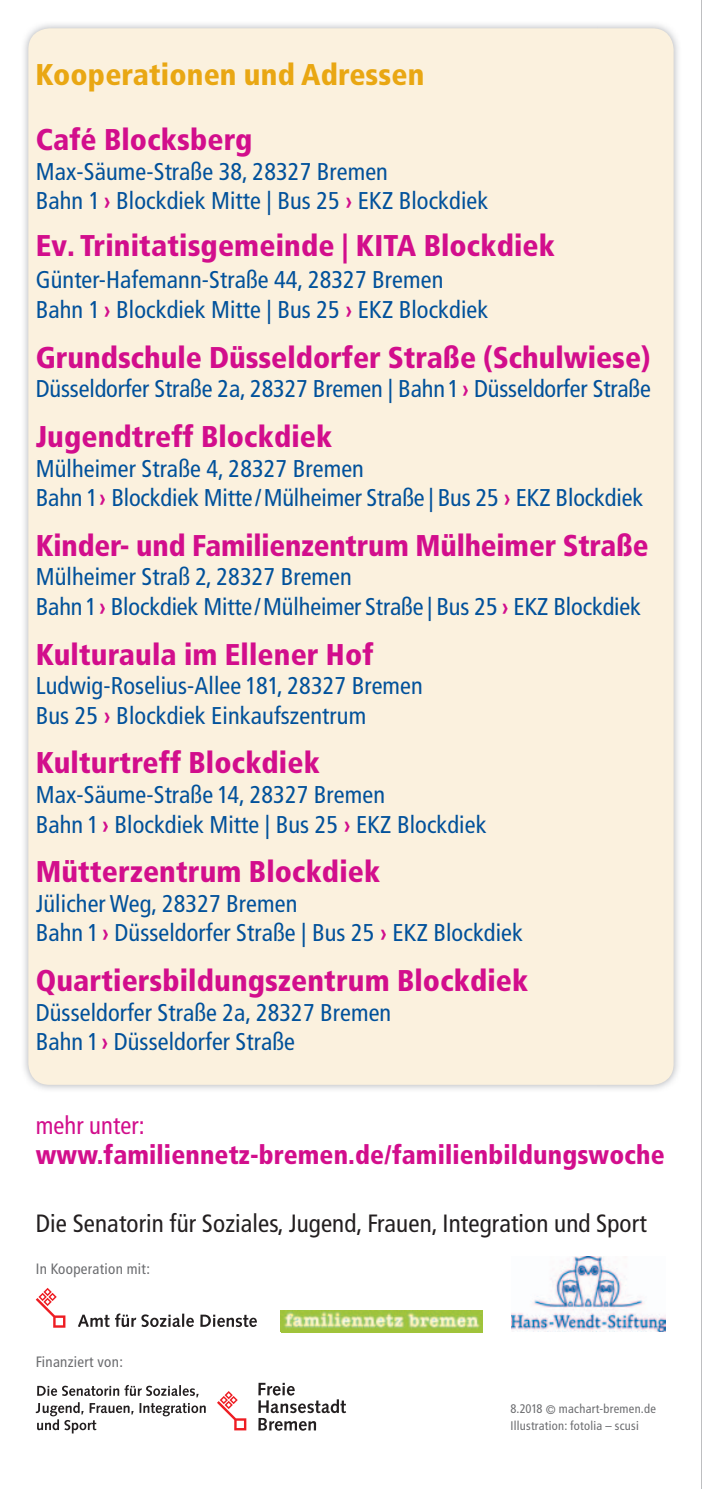
<style>
.page{position:relative;width:702px;height:1489px;background:#fff}
.page>*{position:absolute;margin:0;border:0;box-sizing:border-box;transform-origin:0 0}
.t1{font:900 condensed 30px "Frutiger";letter-spacing:.005em;color:#d20e8c}
.t2{font:900 condensed 30px "Frutiger";letter-spacing:.005em;color:#e9a713}
.t3{font:900 condensed 26.5px "Frutiger";letter-spacing:.005em;color:#d20e8c}
.t4{font:condensed 25px "Frutiger";letter-spacing:.005em;color:#231f20}
.t5{font:condensed 25px "Frutiger";letter-spacing:.005em;color:#d20e8c}
.t6{font:condensed 24.25px/29.5px "Frutiger";letter-spacing:.005em;color:#01519b}
.t7{font:condensed 15px "Frutiger";letter-spacing:.02em;color:#6c6d70}
.t8{font:condensed 12.5px/17.5px "Frutiger";letter-spacing:.02em;color:#6c6d70}
.s1{font-weight:700;color:#d20e8c}
</style>
<div class="page">
<div style="left:28px;top:28px;width:645px;height:1056px;background:#fbf1de;border-radius:21px"></div>
<div style="left:280px;top:1310px;width:202px;height:22px;background:#a1c43a"></div>
<img style="left:283px;top:1310px;width:199px;height:19px">
<svg style="left:217px;top:1391px;width:29px;height:39px"></svg>
<svg style="left:258px;top:1382px;width:88px;height:48px"></svg>
<svg style="left:36px;top:1385px;width:170px;height:48px"></svg>
<img style="left:511px;top:1256px;width:154px;height:75px">
<svg style="left:36px;top:1288px;width:29px;height:39px"></svg>
<svg style="left:78px;top:1313px;width:179px;height:13px"></svg>
<hr style="left:701px;top:0;width:1px;height:1488px;background:#808285">
<p class="t2" style="left:35px;top:57px;width:390px">Kooperationen und Adressen</p>
<p class="t1" style="left:36px;top:122px;width:218px">Café Blocksberg</p>
<p class="t6" style="left:36px;top:157px;width:454px">Max-Säume-Straße 38, 28327 Bremen<br>Bahn 1 <span class="s1">›</span> Blockdiek Mitte | Bus 25 <span class="s1">›</span> EKZ Blockdiek</p>
<p class="t1" style="left:36px;top:228px;width:520px">Ev. Trinitatisgemeinde | KITA Blockdiek</p>
<p class="t6" style="left:36px;top:265px;width:454px">Günter-Hafemann-Straße 44, 28327 Bremen<br>Bahn 1 <span class="s1">›</span> Blockdiek Mitte | Bus 25 <span class="s1">›</span> EKZ Blockdiek</p>
<p class="t1" style="left:36px;top:339px;width:616px">Gru ndschule Düsseldorfer Straße (Schulwiese)</p>
<p class="t6" style="left:36px;top:374px;width:616px">Düsseldorfer Straße 2a, 28327 Bremen | Bahn 1 <span class="s1">›</span> Düsseldorfer Straße</p>
<p class="t1" style="left:36px;top:418px;width:298px">Jugendtreff Blockdiek</p>
<p class="t6" style="left:36px;top:453px;width:609px">Mülheimer Straße 4, 28327 Bremen<br>Bahn 1 <span class="s1">›</span> Blockdiek Mitte/Mülheimer Straße | Bus 25 <span class="s1">›</span> EKZ Blockdiek</p>
<p class="t1" style="left:36px;top:527px;width:614px">Kinder- und Familienzentrum Mülheimer Straße</p>
<p class="t6" style="left:36px;top:562px;width:606px">Mülheimer Straß 2, 28327 Bremen<br>Bahn 1 <span class="s1">›</span> Blockdiek Mitte/Mülheimer Straße | Bus 25 <span class="s1">›</span> EKZ Blockdiek</p>
<p class="t1" style="left:36px;top:636px;width:339px">Kulturaula im Ellener Hof</p>
<p class="t6" style="left:36px;top:671px;width:388px">Ludwig-Roselius-Allee 181, 28327 Bremen<br>Bus 25 <span class="s1">›</span> Blockdiek Einkaufszentrum</p>
<p class="t1" style="left:36px;top:745px;width:285px">Kulturtreff Blockdiek</p>
<p class="t6" style="left:36px;top:780px;width:452px">Max-Säume-Straße 14, 28327 Bremen<br>Bahn 1 <span class="s1">›</span> Blockdiek Mitte | Bus 25 <span class="s1">›</span> EKZ Blockdiek</p>
<p class="t1" style="left:36px;top:853px;width:346px">Mütterzentrum Blockdiek</p>
<p class="t6" style="left:36px;top:888px;width:488px">Jülicher Weg, 28327 Bremen<br>Bahn 1 <span class="s1">›</span> Düsseldorfer Straße | Bus 25 <span class="s1">›</span> EKZ Blockdiek</p>
<p class="t1" style="left:36px;top:962px;width:494px">Quartiersbildungszentrum Blockdiek</p>
<p class="t6" style="left:36px;top:997px;width:357px">Düsseldorfer Straße 2a, 28327 Bremen<br>Bahn 1 <span class="s1">›</span> Düsseldorfer Straße</p>
<p class="t5" style="left:36px;top:1110px;width:111px">mehr unter:</p>
<p class="t3" style="left:36px;top:1138px;width:630px">www.familiennetz-bremen.de/familienbildungswoche</p>
<p class="t4" style="left:36px;top:1208px;width:612px">Die Senatorin für Soziales, Jugend, Frauen, Integration und Sport</p>
<p class="t7" style="left:36px;top:1259px;width:116px">In Kooperation mit:</p>
<p class="t7" style="left:36px;top:1353px;width:89px">Finanziert von:</p>
<p class="t8" style="left:510px;top:1399px;width:147px">8.2018 © machart-bremen.de<br>Illustration: fotolia – scusi</p>
</div>
